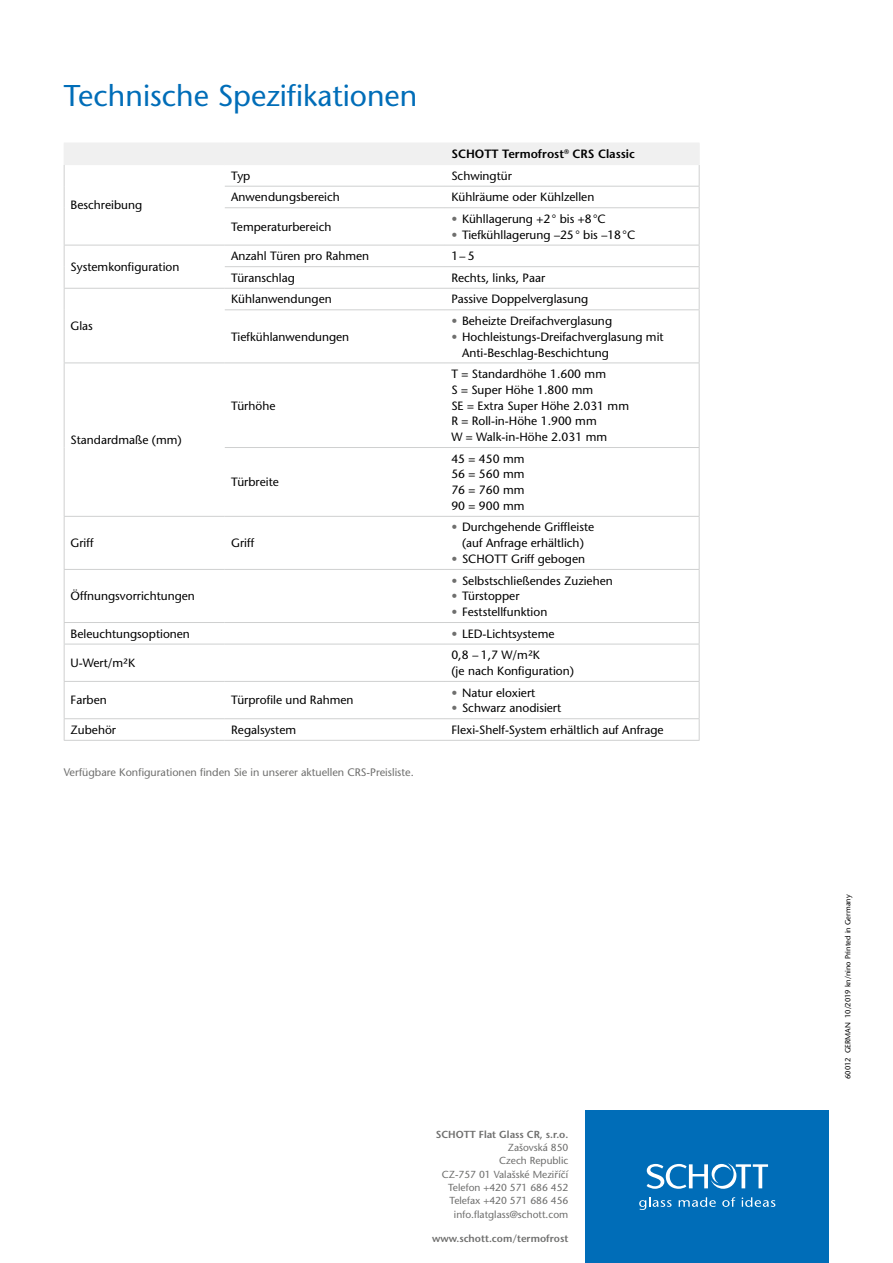
<style>
.page{position:relative;width:893px;height:1263px;background:#fff}
.page>*{position:absolute;margin:0;border:0;box-sizing:border-box;transform-origin:0 0}
.t1{font:500 30px "Stone Sans Std";color:#006db8}
.t2{font:500 12px/15.8px "Stone Sans Std";color:#000}
.t3{font:600 12px "Stone Sans Std";color:#000}
.t4{font:500 10.8px "Stone Sans Std";color:#6f6f6e}
.t5{font:500 10.2px/13.4px "Stone Sans Std";color:#6f6f6e;text-align:right}
.t6{font:600 10.2px "Stone Sans Std";color:#6f6f6e}
.t7{font:500 7.5px "Stone Sans Std";color:#000}
.s1{color:#6f6f6e}
</style>
<div class="page">
<div style="left:585px;top:1110px;width:244px;height:153px;background:#006db8"></div>
<svg style="left:639px;top:1197px;width:33px;height:13px"></svg>
<svg style="left:679px;top:1197px;width:37px;height:10px"></svg>
<svg style="left:722px;top:1197px;width:13px;height:10px"></svg>
<svg style="left:742px;top:1197px;width:33px;height:10px"></svg>
<svg style="left:647px;top:1163px;width:121px;height:26px"></svg>
<hr style="left:225px;top:245px;width:220px;height:1px;background:#cfd0d0">
<hr style="left:445px;top:245px;width:254px;height:1px;background:#cfd0d0">
<hr style="left:225px;top:362px;width:220px;height:1px;background:#cfd0d0">
<hr style="left:445px;top:362px;width:254px;height:1px;background:#cfd0d0">
<hr style="left:225px;top:447px;width:220px;height:1px;background:#cfd0d0">
<hr style="left:445px;top:447px;width:254px;height:1px;background:#cfd0d0">
<hr style="left:225px;top:516px;width:220px;height:1px;background:#cfd0d0">
<hr style="left:445px;top:516px;width:254px;height:1px;background:#cfd0d0">
<hr style="left:64px;top:644px;width:161px;height:1px;background:#cfd0d0">
<hr style="left:225px;top:644px;width:220px;height:1px;background:#cfd0d0">
<hr style="left:445px;top:644px;width:254px;height:1px;background:#cfd0d0">
<hr style="left:699px;top:208px;width:1px;height:37px;background:#cfd0d0">
<hr style="left:699px;top:310px;width:1px;height:52px;background:#cfd0d0">
<hr style="left:699px;top:363px;width:1px;height:84px;background:#cfd0d0">
<hr style="left:699px;top:448px;width:1px;height:68px;background:#cfd0d0">
<hr style="left:64px;top:517px;width:1px;height:52px;background:#cfd0d0">
<hr style="left:699px;top:517px;width:1px;height:52px;background:#cfd0d0">
<svg style="left:64px;top:623px;width:1px;height:21px"></svg>
<svg style="left:699px;top:623px;width:1px;height:21px"></svg>
<hr style="left:64px;top:644px;width:1px;height:37px;background:#cfd0d0">
<hr style="left:699px;top:644px;width:1px;height:37px;background:#cfd0d0">
<hr style="left:225px;top:681px;width:220px;height:1px;background:#cfd0d0">
<hr style="left:445px;top:681px;width:254px;height:1px;background:#cfd0d0">
<hr style="left:699px;top:682px;width:1px;height:36px;background:#cfd0d0">
<hr style="left:225px;top:718px;width:220px;height:1px;background:#cfd0d0">
<hr style="left:445px;top:718px;width:254px;height:1px;background:#cfd0d0">
<svg style="left:699px;top:719px;width:1px;height:21px"></svg>
<hr style="left:225px;top:740px;width:220px;height:1px;background:#cfd0d0">
<hr style="left:445px;top:740px;width:254px;height:1px;background:#cfd0d0">
<hr style="left:64px;top:310px;width:1px;height:52px;background:#cfd0d0">
<hr style="left:225px;top:266px;width:220px;height:1px;background:#cfd0d0">
<hr style="left:225px;top:288px;width:220px;height:1px;background:#cfd0d0">
<hr style="left:225px;top:309px;width:220px;height:1px;background:#cfd0d0">
<hr style="left:445px;top:266px;width:254px;height:1px;background:#cfd0d0">
<hr style="left:445px;top:288px;width:254px;height:1px;background:#cfd0d0">
<svg style="left:699px;top:245px;width:1px;height:64px"></svg>
<hr style="left:445px;top:309px;width:254px;height:1px;background:#cfd0d0">
<hr style="left:64px;top:681px;width:161px;height:1px;background:#cfd0d0">
<hr style="left:64px;top:682px;width:1px;height:36px;background:#cfd0d0">
<hr style="left:64px;top:718px;width:161px;height:1px;background:#cfd0d0">
<svg style="left:64px;top:719px;width:1px;height:21px"></svg>
<hr style="left:64px;top:740px;width:161px;height:1px;background:#cfd0d0">
<hr style="left:64px;top:362px;width:161px;height:1px;background:#cfd0d0">
<hr style="left:64px;top:363px;width:1px;height:84px;background:#cfd0d0">
<hr style="left:64px;top:447px;width:1px;height:69px;background:#cfd0d0">
<hr style="left:64px;top:516px;width:161px;height:1px;background:#cfd0d0">
<svg style="left:64px;top:143px;width:636px;height:65px"></svg>
<hr style="left:64px;top:208px;width:1px;height:37px;background:#cfd0d0">
<hr style="left:64px;top:245px;width:161px;height:1px;background:#cfd0d0">
<svg style="left:64px;top:245px;width:1px;height:65px"></svg>
<hr style="left:64px;top:288px;width:161px;height:1px;background:#cfd0d0">
<hr style="left:64px;top:569px;width:161px;height:1px;background:#cfd0d0">
<hr style="left:64px;top:570px;width:1px;height:52px;background:#cfd0d0">
<hr style="left:64px;top:622px;width:161px;height:1px;background:#cfd0d0">
<hr style="left:445px;top:569px;width:254px;height:1px;background:#cfd0d0">
<hr style="left:699px;top:570px;width:1px;height:52px;background:#cfd0d0">
<hr style="left:445px;top:622px;width:254px;height:1px;background:#cfd0d0">
<hr style="left:225px;top:569px;width:220px;height:1px;background:#cfd0d0">
<hr style="left:225px;top:622px;width:220px;height:1px;background:#cfd0d0">
<h1 class="t1" style="left:64px;top:78px;width:355px">Technische Spezifikationen</h1>
<p class="t3" style="left:451px;top:147px;width:185px">SCHOTT Termofrost<sup>®</sup> CRS Classic</p>
<p class="t2" style="left:71px;top:197px;width:73px">Beschreibung</p>
<p class="t2" style="left:71px;top:259px;width:110px">Systemkonfiguration</p>
<p class="t2" style="left:71px;top:318px;width:24px">Glas</p>
<p class="t2" style="left:71px;top:432px;width:113px">Standardmaße (mm)</p>
<p class="t2" style="left:231px;top:168px;width:21px">Typ</p>
<p class="t2" style="left:451px;top:168px;width:62px">Schwingtür</p>
<p class="t2" style="left:231px;top:189px;width:110px">Anwendungsbereich</p>
<p class="t2" style="left:451px;top:189px;width:144px">Kühlräume oder Kühlzellen</p>
<p class="t2" style="left:231px;top:219px;width:102px">Temperaturbereich</p>
<p class="t2" style="left:451px;top:211px;width:156px"><span class="s1">•</span> Kühllagerung +2° bis +8°C</p>
<p class="t2" style="left:451px;top:227px;width:185px"><span class="s1">•</span> Tiefkühllagerung –25° bis –18°C</p>
<p class="t2" style="left:231px;top:248px;width:140px">Anzahl Türen pro Rahmen</p>
<p class="t2" style="left:451px;top:248px;width:25px">1–5</p>
<p class="t2" style="left:231px;top:270px;width:65px">Türanschlag</p>
<p class="t2" style="left:451px;top:270px;width:95px">Rechts, links, Paar</p>
<p class="t2" style="left:231px;top:291px;width:102px">Kühlanwendungen</p>
<p class="t2" style="left:451px;top:291px;width:138px">Passive Doppelverglasung</p>
<p class="t2" style="left:231px;top:329px;width:120px">Tiefkühlanwendungen</p>
<p class="t2" style="left:451px;top:313px;width:162px"><span class="s1">•</span> Beheizte Dreifachverglasung</p>
<p class="t2" style="left:462px;top:329px;width:203px;text-indent:-11px"><span class="s1">•</span> Hochleistungs-Dreifachverglasung mit<br>Anti-Beschlag-Beschichtung</p>
<p class="t2" style="left:231px;top:398px;width:46px">Türhöhe</p>
<p class="t2" style="left:231px;top:474px;width:49px">Türbreite</p>
<p class="t2" style="left:451px;top:366px;width:179px">T = Standardhöhe 1.600 mm<br>S = Super Höhe 1.800 mm<br>SE = Extra Super Höhe 2.031 mm<br>R = Roll-in-Höhe 1.900 mm<br>W = Walk-in-Höhe 2.031 mm</p>
<p class="t2" style="left:451px;top:451px;width:75px;text-align:justify">45 = 450 mm 56 = 560 mm 76 = 760 mm 90 = 900 mm</p>
<p class="t2" style="left:71px;top:535px;width:25px">Griff</p>
<p class="t2" style="left:231px;top:535px;width:25px">Griff</p>
<p class="t2" style="left:71px;top:588px;width:126px">Öffnungsvorrichtungen</p>
<p class="t2" style="left:451px;top:519px;width:144px;text-align:center"><span class="s1">•</span> Durchgehende Griffleiste (auf Anfrage erhältlich)</p>
<p class="t2" style="left:451px;top:551px;width:135px"><span class="s1">•</span> SCHOTT Griff gebogen</p>
<p class="t2" style="left:451px;top:572px;width:163px"><span class="s1">•</span> Selbstschließendes Zuziehen</p>
<p class="t2" style="left:451px;top:588px;width:70px"><span class="s1">•</span> Türstopper</p>
<p class="t2" style="left:451px;top:604px;width:97px"><span class="s1">•</span> Feststellfunktion</p>
<p class="t2" style="left:71px;top:626px;width:121px">Beleuchtungsoptionen</p>
<p class="t2" style="left:451px;top:626px;width:105px"><span class="s1">•</span> LED-Lichtsysteme</p>
<p class="t2" style="left:71px;top:655px;width:66px">U-Wert/m²K</p>
<p class="t2" style="left:451px;top:647px;width:124px">0,8 – 1,7 W/m²K<br>(je nach Konfiguration)</p>
<p class="t2" style="left:71px;top:692px;width:38px">Farben</p>
<p class="t2" style="left:231px;top:692px;width:124px">Türprofile und Rahmen</p>
<p class="t2" style="left:451px;top:684px;width:85px"><span class="s1">•</span> Natur eloxiert</p>
<p class="t2" style="left:451px;top:700px;width:111px"><span class="s1">•</span> Schwarz anodisiert</p>
<p class="t2" style="left:71px;top:722px;width:47px">Zubehör</p>
<p class="t2" style="left:231px;top:722px;width:66px">Regalsystem</p>
<p class="t2" style="left:451px;top:722px;width:214px">Flexi-Shelf-System erhältlich auf Anfrage</p>
<p class="t4" style="left:64px;top:766px;width:352px">Verfügbare Konfigurationen finden Sie in unserer aktuellen CRS-Preisliste.</p>
<p class="t6" style="left:436px;top:1128px;width:134px">SCHOTT Flat Glass CR, s.r.o.</p>
<p class="t5" style="left:442px;top:1141px;width:128px">Zašovská 850<br>Czech Republic<br>CZ-757 01 Valašské Mezirˇícˇí<br>Telefon +420 571 686 452<br>Telefax +420 571 686 456 info.flatglass@schott.com</p>
<p class="t6" style="left:432px;top:1232px;width:138px">www.schott.com/termofrost</p>
<p class="t7" style="left:843px;top:1079px;width:186px;rotate:-90deg">60012 GERMAN 10/2019 kn/nino Printed in Germany</p>
</div>
